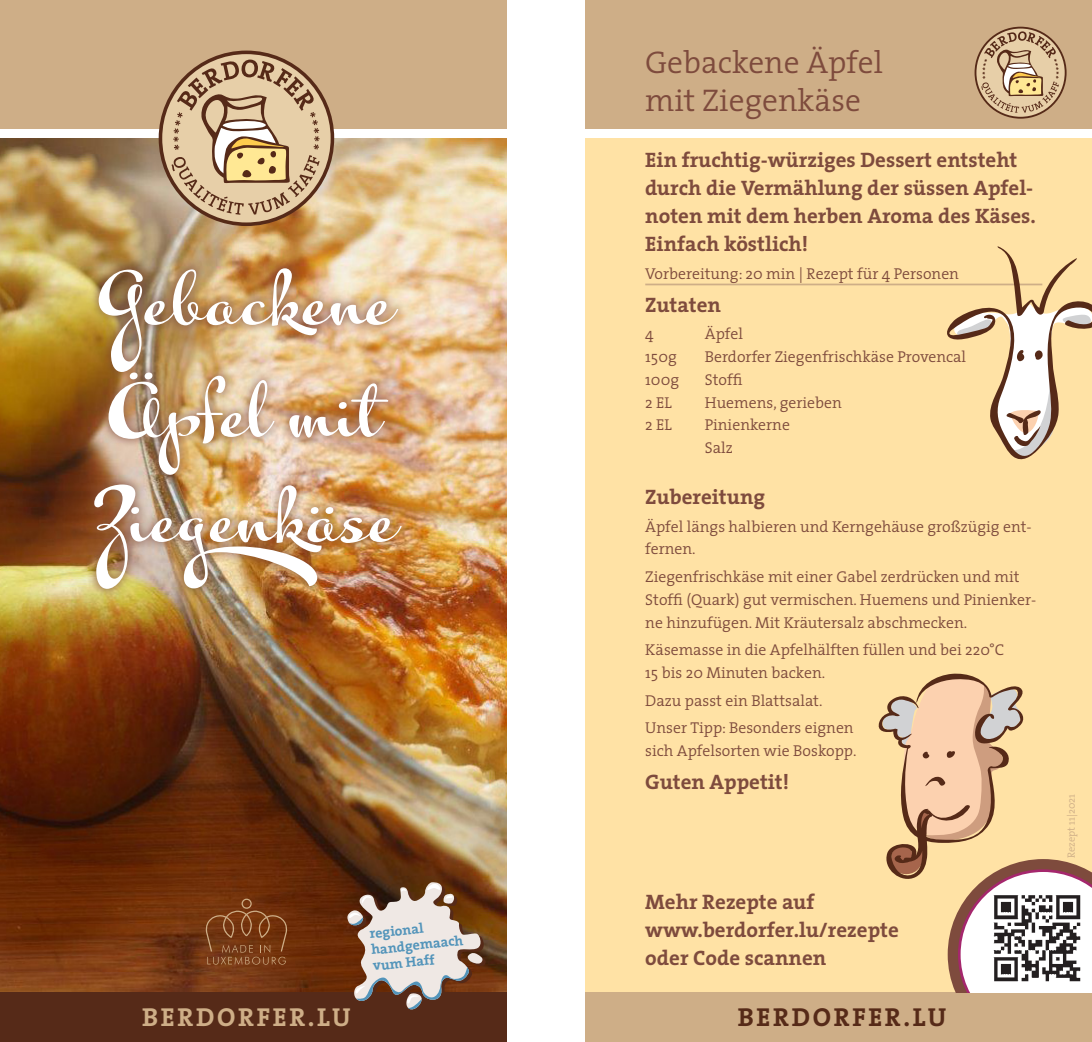
<style>
.page{position:relative;width:1092px;height:1042px;background:#fff}
.page>*{position:absolute;margin:0;border:0;box-sizing:border-box;transform-origin:0 0}
.t1{font:70px/112px "Kewl Script";color:#fff}
.t2{font:300 31.5px/38.5px "The Serif";color:#7e4b3d}
.t3{font:700 26.07px "The Serif";letter-spacing:.1em;color:#562a18}
.t4{font:700 26.07px "The Serif";letter-spacing:.1em;color:#ceae87}
.t5{font:700 21px/28px "The Serif";color:#7e4b3d}
.t6{font:300 15.75px/22.8px "The Serif";color:#7e4b3d}
.t7{font:700 14px/16.1px "The Serif";color:#5294ba}
.t8{font:300 10.5px "The Serif";color:#ceae87}
</style>
<div class="page">
<div style="left:585px;top:0;width:506px;height:129px;background:#ceae87"></div>
<div style="left:585px;top:138px;width:506px;height:904px;background:#ffe2a5"></div>
<div style="left:585px;top:992px;width:506px;height:50px;background:#ceae87"></div>
<svg style="left:975px;top:28px;width:90px;height:90px"></svg>
<div style="left:974px;top:27px;width:92px;height:92px;border:2px solid #562a18;border-radius:50%"></div>
<svg style="left:981px;top:31px;width:77px;height:82px;background:#c8ad88"></svg>
<img style="left:0;top:138px;width:506px;height:854px">
<div style="left:84px;top:258px;width:327px;height:341px;background:#7e4b3d;opacity:.75"></div>
<hr style="left:645px;top:284px;width:397px;height:1px;background:#ceae87">
<div style="left:0;top:0;width:506px;height:129px;background:#ceae87"></div>
<svg style="left:160px;top:52px;width:172px;height:172px;background:#d1b793"></svg>
<div style="left:159px;top:51px;width:175px;height:175px;border:4px solid #562a18;border-radius:50%"></div>
<svg style="left:171px;top:59px;width:148px;height:156px;background:#c9ad89"></svg>
<div style="left:0;top:992px;width:506px;height:50px;background:#562a18"></div>
<svg style="left:346px;top:882px;width:140px;height:128px;background:#a68e7f"></svg>
<svg style="left:204px;top:898px;width:84px;height:66px;background:#7d411b"></svg>
<svg style="left:946px;top:246px;width:145px;height:213px"></svg>
<svg style="left:878px;top:673px;width:213px;height:319px"></svg>
<h1 class="t1" style="left:99px;top:243px;width:300px">Gebackene<br>Äpfel mit</h1>
<h1 class="t1" style="left:95px;top:460px;width:307px">Ziegenkäse</h1>
<h3 class="t4" style="left:142px;top:995px;width:210px">BERDORFER.LU</h3>
<p class="t7" style="left:369px;top:925px;width:94px;rotate:-6deg">regional handgemaach vum Haff</p>
<h2 class="t2" style="left:645px;top:42px;width:239px">Gebackene Äpfel mit Ziegenkäse</h2>
<h3 class="t5" style="left:645px;top:145px;width:392px">Ein fruchtig-würziges Dessert entsteht durch die Vermählung der süssen Apfel&shy;noten mit dem herben Aroma des Käses.<br>Einfach köstlich!</h3>
<p class="t6" style="left:645px;top:261px;width:315px">Vorbereitung: 20 min | Rezept für 4 Personen</p>
<h3 class="t5" style="left:645px;top:290px;width:77px">Zutaten</h3>
<p class="t6" style="left:645px;top:322px;width:10px">4</p>
<p class="t6" style="left:704px;top:322px;width:40px">Äpfel</p>
<p class="t6" style="left:645px;top:345px;width:33px">150g</p>
<p class="t6" style="left:704px;top:345px;width:263px">Berdorfer Ziegenfrischkäse Provencal</p>
<p class="t6" style="left:645px;top:368px;width:35px">100g</p>
<p class="t6" style="left:704px;top:368px;width:39px">Stoffi</p>
<p class="t6" style="left:645px;top:390px;width:28px">2 EL</p>
<p class="t6" style="left:704px;top:390px;width:138px">Huemens, gerieben</p>
<p class="t6" style="left:645px;top:413px;width:28px">2 EL</p>
<p class="t6" style="left:704px;top:413px;width:87px">Pinienkerne<br>Salz</p>
<h3 class="t5" style="left:645px;top:482px;width:121px">Zubereitung</h3>
<p class="t6" style="left:645px;top:514px;width:388px">Äpfel längs halbieren und Kerngehäuse großzügig ent&shy;fernen.</p>
<p class="t6" style="left:645px;top:565px;width:392px">Ziegenfrischkäse mit einer Gabel zerdrücken und mit<br>Stoffi (Quark) gut vermischen. Huemens und Pinienker&shy;ne hinzufügen. Mit Kräutersalz abschmecken.</p>
<p class="t6" style="left:645px;top:638px;width:360px">Käsemasse in die Apfelhälften füllen und bei 220°C<br>15 bis 20 Minuten backen.</p>
<p class="t6" style="left:645px;top:686px;width:210px;line-height:27.7px">Dazu passt ein Blattsalat.<br>Unser Tipp: Besonders eignen</p>
<p class="t6" style="left:645px;top:739px;width:213px">sich Apfelsorten wie Boskopp.</p>
<h3 class="t5" style="left:645px;top:767px;width:145px">Guten Appetit!</h3>
<h3 class="t5" style="left:645px;top:888px;width:255px">Mehr Rezepte auf www.berdorfer.lu/rezepte oder Code scannen</h3>
<h3 class="t3" style="left:737px;top:995px;width:210px">BERDORFER.LU</h3>
<p class="t8" style="left:1062px;top:858px;width:66px;rotate:-90deg">Rezept 11|2021</p>
</div>
